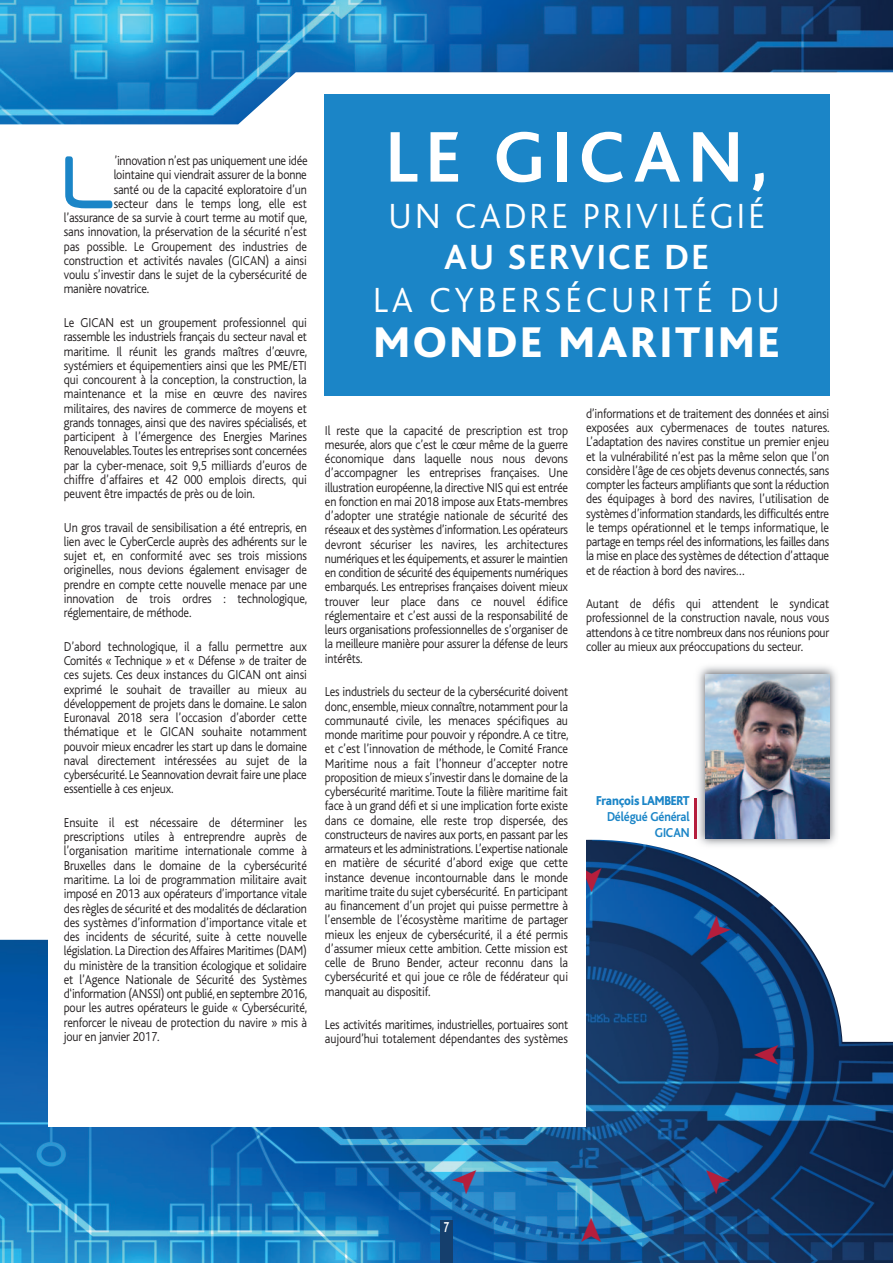
<style>
.page{position:relative;width:893px;height:1263px;background:#fff}
.page>*{position:absolute;margin:0;border:0;box-sizing:border-box;transform-origin:0 0}
.t1{font:87.45px "Neuropol";color:#1b85c7;scale:.8 1}
.t2{font:700 75px "Bliss";letter-spacing:.1em;color:#fff}
.t3{font:800 45px "Bliss";letter-spacing:.07em;color:#fff}
.t4{font:300 36.6px "Bliss";letter-spacing:.07em;color:#fff}
.t5{font:300 36.6px "Bliss";letter-spacing:.095em;color:#fff}
.t6{font:700 36.6px "Bliss";letter-spacing:.07em;color:#fff}
.t7{font:700 15px "Bliss";color:#fff;scale:.7 1}
.t8{font:300 13.5px/14.2px "Bliss";letter-spacing:-.015em;color:#231f20;text-align:justify;scale:.9 1}
.t9{font:700 13.5px/16.2px "Bliss";letter-spacing:-.015em;color:#1b85c7;text-align:right;scale:.9 1}
.t10{font:800 13.5px "Bliss";letter-spacing:-.015em;color:#1b85c7;scale:.9 1}
</style>
<div class="page">
<img style="left:0;top:840px;width:893px;height:423px">
<div style="left:48px;top:738px;width:537px;height:389px;background:#fff"></div>
<img style="left:0;top:0;width:893px;height:124px">
<div style="left:440px;top:1220px;width:13px;height:43px;background:#153f6d"></div>
<div style="left:324px;top:94px;width:505px;height:301px;background:#1b85c7"></div>
<img style="left:693px;top:666px;width:149px;height:185px">
<img style="left:706px;top:674px;width:123px;height:164px">
<hr style="left:695px;top:798px;width:2px;height:41px;background:#b51e3c">
<svg style="left:585px;top:868px;width:16px;height:24px"></svg>
<svg style="left:700px;top:916px;width:31px;height:31px"></svg>
<svg style="left:754px;top:1045px;width:24px;height:20px"></svg>
<svg style="left:699px;top:1163px;width:31px;height:31px"></svg>
<svg style="left:581px;top:1218px;width:20px;height:24px"></svg>
<svg style="left:452px;top:1163px;width:31px;height:31px"></svg>
<h1 class="t1" style="left:64px;top:127px;width:65px">L</h1>
<p class="t8" style="left:114px;top:155px;width:216px">’innovation n’est pas uniquement une idée</p>
<p class="t8" style="left:114px;top:169px;width:216px">lointaine qui viendrait assurer de la bonne</p>
<p class="t8" style="left:114px;top:183px;width:216px">santé ou de la capacité exploratoire d’un</p>
<p class="t8" style="left:114px;top:198px;width:216px">secteur dans le temps long, elle est</p>
<p class="t8" style="left:64px;top:212px;width:272px">l’assurance de sa survie à court terme au motif que,</p>
<p class="t8" style="left:64px;top:226px;width:272px">sans innovation, la préservation de la sécurité n’est</p>
<p class="t8" style="left:64px;top:240px;width:272px">pas possible. Le Groupement des industries de</p>
<p class="t8" style="left:64px;top:255px;width:272px">construction et activités navales (GICAN) a ainsi</p>
<p class="t8" style="left:64px;top:269px;width:272px">voulu s’investir dans le sujet de la cybersécurité de</p>
<p class="t8" style="left:64px;top:283px;width:97px">manière novatrice.</p>
<p class="t8" style="left:64px;top:317px;width:272px">Le GICAN est un groupement professionnel qui rassemble les industriels français du secteur naval et maritime. Il réunit les grands maîtres d’œuvre, systémiers et équipementiers ainsi que les PME/ETI qui concourent à la conception, la construction, la maintenance et la mise en œuvre des navires militaires, des navires de commerce de moyens et grands tonnages, ainsi que des navires spécialisés, et participent à l’émergence des Energies Marines Renouvelables. Toutes les entreprises sont concernées par la cyber-menace, soit 9,5 milliards d’euros de chiffre d’affaires et 42 000 emplois directs, qui peuvent être impactés de près ou de loin.</p>
<p class="t8" style="left:64px;top:521px;width:272px">Un gros travail de sensibilisation a été entrepris, en lien avec le CyberCercle auprès des adhérents sur le sujet et, en conformité avec ses trois missions originelles, nous devions également envisager de prendre en compte cette nouvelle menace par une innovation de trois ordres : technologique, réglementaire, de méthode.</p>
<p class="t8" style="left:64px;top:640px;width:272px">D’abord technologique, il a fallu permettre aux Comités « Technique » et « Défense » de traiter de ces sujets. Ces deux instances du GICAN ont ainsi exprimé le souhait de travailler au mieux au développement de projets dans le domaine. Le salon Euronaval 2018 sera l’occasion d’aborder cette thématique et le GICAN souhaite notamment pouvoir mieux encadrer les start up dans le domaine naval directement intéressées au sujet de la cybersécurité. Le Seannovation devrait faire une place essentielle à ces enjeux.</p>
<p class="t8" style="left:64px;top:817px;width:272px">Ensuite il est nécessaire de déterminer les prescriptions utiles à entreprendre auprès de l’organisation maritime internationale comme à Bruxelles dans le domaine de la cybersécurité maritime. La loi de programmation militaire avait imposé en 2013 aux opérateurs d’importance vitale des règles de sécurité et des modalités de déclaration des systèmes d’information d’importance vitale et des incidents de sécurité, suite à cette nouvelle législation. La Direction des Affaires Maritimes (DAM) du ministère de la transition écologique et solidaire et l’Agence Nationale de Sécurité des Systèmes d‘information (ANSSI) ont publié, en septembre 2016, pour les autres opérateurs le guide « Cybersécurité, renforcer le niveau de protection du navire » mis à jour en janvier 2017.</p>
<h2 class="t2" style="left:386px;top:129px;width:384px">LE GICAN,</h2>
<h3 class="t4" style="left:388px;top:202px;width:378px">UN CADRE PRIVILÉGIÉ</h3>
<h3 class="t6" style="left:444px;top:243px;width:266px">AU SERVICE DE</h3>
<h3 class="t5" style="left:373px;top:286px;width:409px">LA CYBERSÉCURITÉ DU</h3>
<h3 class="t3" style="left:374px;top:325px;width:407px">MONDE MARITIME</h3>
<p class="t8" style="left:325px;top:424px;width:272px">Il reste que la capacité de prescription est trop mesurée, alors que c’est le cœur même de la guerre économique dans laquelle nous nous devons d’accompagner les entreprises françaises. Une illustration européenne, la directive NIS qui est entrée en fonction en mai 2018 impose aux Etats-membres d’adopter une stratégie nationale de sécurité des réseaux et des systèmes d’information. Les opérateurs devront sécuriser les navires, les architectures numériques et les équipements, et assurer le maintien en condition de sécurité des équipements numériques embarqués. Les entreprises françaises doivent mieux trouver leur place dans ce nouvel édifice réglementaire et c’est aussi de la responsabilité de leurs organisations professionnelles de s’organiser de la meilleure manière pour assurer la défense de leurs intérêts.</p>
<p class="t8" style="left:325px;top:686px;width:272px">Les industriels du secteur de la cybersécurité doivent donc, ensemble, mieux connaître, notamment pour la communauté civile, les menaces spécifiques au monde maritime pour pouvoir y répondre. A ce titre, et c’est l’innovation de méthode, le Comité France Maritime nous a fait l’honneur d’accepter notre proposition de mieux s’investir dans le domaine de la cybersécurité maritime. Toute la filière maritime fait face à un grand défi et si une implication forte existe dans ce domaine, elle reste trop dispersée, des constructeurs de navires aux ports, en passant par les armateurs et les administrations. L’expertise nationale en matière de sécurité d’abord exige que cette instance devenue incontournable dans le monde maritime traite du sujet cybersécurité. En participant au financement d’un projet qui puisse permettre à l’ensemble de l’écosystème maritime de partager mieux les enjeux de cybersécurité, il a été permis d’assumer mieux cette ambition. Cette mission est celle de Bruno Bender, acteur reconnu dans la cybersécurité et qui joue ce rôle de fédérateur qui manquait au dispositif.</p>
<p class="t8" style="left:325px;top:1019px;width:272px">Les activités maritimes, industrielles, portuaires sont aujourd’hui totalement dépendantes des systèmes</p>
<p class="t8" style="left:586px;top:407px;width:272px">d’informations et de traitement des données et ainsi exposées aux cybermenaces de toutes natures.<br>L’adaptation des navires constitue un premier enjeu et la vulnérabilité n’est pas la même selon que l’on considère l’âge de ces objets devenus connectés, sans compter les facteurs amplifiants que sont la réduction des équipages à bord des navires, l’utilisation de systèmes d’information standards, les difficultés entre le temps opérationnel et le temps informatique, le partage en temps réel des informations, les failles dans la mise en place des systèmes de détection d’attaque et de réaction à bord des navires…</p>
<p class="t8" style="left:586px;top:598px;width:272px">Autant de défis qui attendent le syndicat professionnel de la construction navale, nous vous attendons à ce titre nombreux dans nos réunions pour coller au mieux aux préoccupations du secteur.</p>
<p class="t10" style="left:596px;top:795px;width:105px">François LAMBERT</p>
<p class="t9" style="left:607px;top:810px;width:93px">Délégué Général<br>GICAN</p>
<p class="t7" style="left:444px;top:1222px;width:10px">7</p>
</div>
